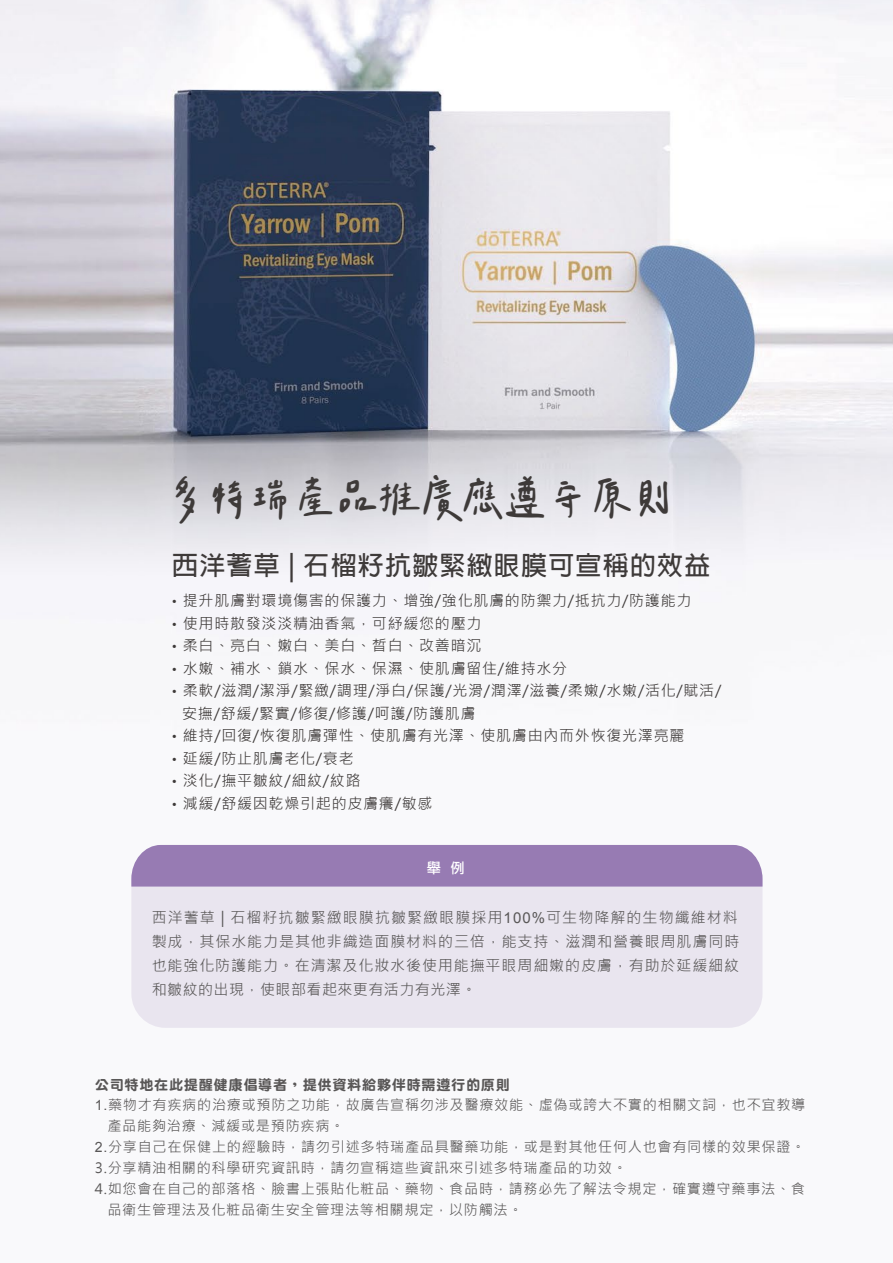
<style>
.page{position:relative;width:893px;height:1263px;background:#fff}
.page>*{position:absolute;margin:0;border:0;box-sizing:border-box;transform-origin:0 0}
.t1{font:50.85px "lihsianti Monospaced";letter-spacing:-.15em;color:#3e3a39}
.t2{font:700 25.95px "Adobe Fan Heiti Std";letter-spacing:.05em;color:#3e3a39}
.t3{font:15px/22.5px "Microsoft Jheng Hei";letter-spacing:.05em;color:#3e3a39}
.t4{font:15px/24px "Microsoft Jheng Hei";letter-spacing:.06em;color:#595757;text-align:justify}
.t5{font:14.25px "Li Hei Pro";color:#fff}
.t6{font:14.1px "Microsoft Jheng Hei";letter-spacing:.05em;color:#595757}
.t7{font:14.1px "DFN Yuan W9 WIN BF";letter-spacing:.05em;color:#595757}
.s1{font-family:"Arial";font-size:12.9px}
.s2{font-family:"Arial"}
</style>
<div class="page">
<img style="left:0;top:0;width:893px;height:1027px">
<div style="left:131px;top:845px;width:631px;height:183px;background:#e9e5ef;border-radius:34px"></div>
<div style="left:131px;top:845px;width:631px;height:41px;background:#977bb3"></div>
<h1 class="t1" style="left:160px;top:468px;width:518px">多特瑞產品推廣應遵守原則</h1>
<h2 class="t2" style="left:172px;top:550px;width:540px">西洋蓍草 | 石榴籽抗皺緊緻眼膜可宣稱的效益</h2>
<p class="t3" style="left:172px;top:589px;width:521px"><span class="s1">•</span> 提升肌膚對環境傷害的保護力、增強/強化肌膚的防禦力/抵抗力/防護能力</p>
<p class="t3" style="left:172px;top:612px;width:311px"><span class="s1">•</span> 使用時散發淡淡精油香氣，可紓緩您的壓力</p>
<p class="t3" style="left:172px;top:634px;width:311px"><span class="s1">•</span> 柔白、亮白、嫩白、美白、皙白、改善暗沉</p>
<p class="t3" style="left:172px;top:657px;width:396px"><span class="s1">•</span> 水嫩、補水、鎖水、保水、保濕、使肌膚留住/維持水分</p>
<p class="t3" style="left:182px;top:679px;width:541px;text-indent:-10px"><span class="s1">•</span> 柔軟/滋潤/潔淨/緊緻/調理/淨白/保護/光滑/潤澤/滋養/柔嫩/水嫩/活化/賦活/安撫/舒緩/緊實/修復/修護/呵護/防護肌膚</p>
<p class="t3" style="left:172px;top:724px;width:514px"><span class="s1">•</span> 維持/回復/恢復肌膚彈性、使肌膚有光澤、使肌膚由內而外恢復光澤亮麗</p>
<p class="t3" style="left:172px;top:747px;width:183px"><span class="s1">•</span> 延緩/防止肌膚老化/衰老</p>
<p class="t3" style="left:172px;top:769px;width:190px"><span class="s1">•</span> 淡化/撫平皺紋/細紋/紋路</p>
<p class="t3" style="left:172px;top:792px;width:262px"><span class="s1">•</span> 減緩/舒緩因乾燥引起的皮膚癢/敏感</p>
<p class="t5" style="left:427px;top:860px;width:39px">舉 例</p>
<p class="t4" style="left:152px;top:905px;width:589px">西洋蓍草 | 石榴籽抗皺緊緻眼膜抗皺緊緻眼膜採用<span class="s2">100%</span>可生物降解的生物纖維材料製成，其保水能力是其他非織造面膜材料的三倍，能支持、滋潤和營養眼周肌膚同時也能強化防護能力。在清潔及化妝水後使用能撫平眼周細嫩的皮膚，有助於延緩細紋和皺紋的出現，使眼部看起來更有活力有光澤。</p>
<p class="t7" style="left:95px;top:1077px;width:417px">公司特地在此提醒健康倡導者，提供資料給夥伴時需遵行的原則</p>
<p class="t6" style="left:95px;top:1096px;width:712px"><span class="s2">1.</span>藥物才有疾病的治療或預防之功能，故廣告宣稱勿涉及醫療效能、虛偽或誇大不實的相關文詞，也不宜教導</p>
<p class="t6" style="left:107px;top:1117px;width:238px">產品能夠治療、減緩或是預防疾病。</p>
<p class="t6" style="left:95px;top:1138px;width:712px"><span class="s2">2.</span>分享自己在保健上的經驗時，請勿引述多特瑞產品具醫藥功能，或是對其他任何人也會有同樣的效果保證。</p>
<p class="t6" style="left:95px;top:1159px;width:533px">3.分享精油相關的科學研究資訊時，請勿宣稱這些資訊來引述多特瑞產品的功效。</p>
<p class="t6" style="left:95px;top:1180px;width:712px">4.如您會在自己的部落格、臉書上張貼化粧品、藥物、食品時，請務必先了解法令規定，確實遵守藥事法、食</p>
<p class="t6" style="left:107px;top:1201px;width:417px">品衛生管理法及化粧品衛生安全管理法等相關規定，以防觸法。</p>
</div>
